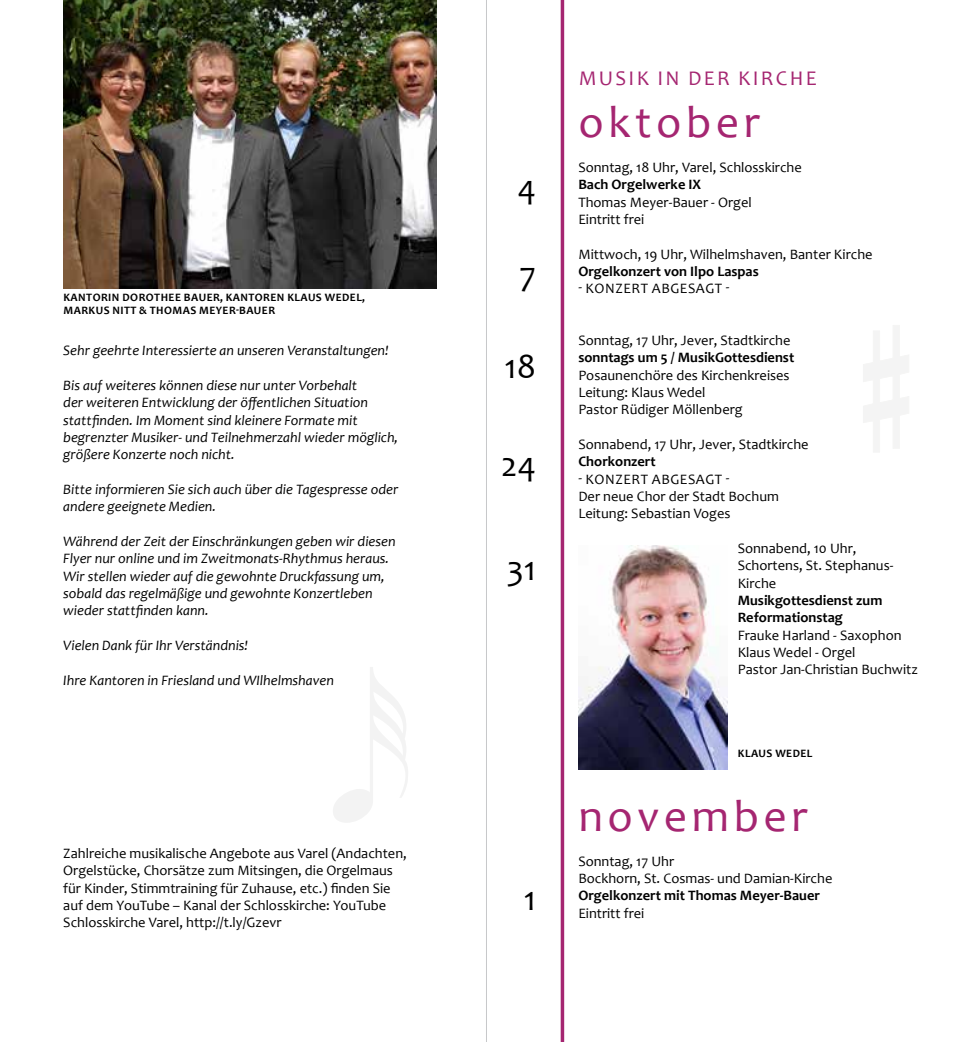
<style>
.page{position:relative;width:973px;height:1042px;background:#fff}
.page>*{position:absolute;margin:0;border:0;box-sizing:border-box;transform-origin:0 0}
.t1{font:45.5px "Candara";letter-spacing:.1em;color:#a52671}
.t2{font:35px "Candara";color:#000}
.t3{font:21px "Candara";letter-spacing:.11em;color:#a52671}
.t4{font:14.35px/17.3px "Candara";color:#000}
.t5{font:italic 14.35px/17.3px "Candara";color:#000}
.t6{font:700 14.35px/17.3px "Candara";color:#000}
.t7{font:14.35px "Candara";letter-spacing:.04em;color:#000}
.t8{font:700 11.38px "Candara";letter-spacing:.04em;color:#000}
</style>
<div class="page">
<hr style="left:486px;top:0;width:1px;height:1042px;background:#c7c8ca">
<svg style="left:560px;top:0;width:4px;height:1042px;background:#b44b89"></svg>
<svg style="left:333px;top:667px;width:75px;height:155px"></svg>
<svg style="left:863px;top:325px;width:46px;height:127px"></svg>
<img style="left:63px;top:0;width:374px;height:289px">
<img style="left:578px;top:545px;width:149px;height:224px">
<p class="t8" style="left:63px;top:290px;width:171px">KANTORiN DOROTHEE BAUER, kantoren</p>
<p class="t8" style="left:287px;top:290px;width:15px">Klau</p>
<p class="t8" style="left:316px;top:290px;width:28px">s Wedel</p>
<p class="t8" style="left:362px;top:290px;width:4px">,</p>
<p class="t8" style="left:63px;top:303px;width:213px">Markus Nitt &amp; Thomas Meyer-Bauer</p>
<p class="t5" style="left:63px;top:342px;width:327px">Sehr geehrte Interessierte an unseren Veranstaltungen!</p>
<p class="t5" style="left:63px;top:376px;width:336px">Bis auf weiteres können diese nur unter Vorbehalt<br>der weiteren Entwicklung der öffentlichen Situation stattfinden. Im Moment sind kleinere Formate mit begrenzter Musiker- und Teilnehmerzahl wieder möglich, größere Konzerte noch nicht.</p>
<p class="t5" style="left:63px;top:480px;width:336px">Bitte informieren Sie sich auch über die Tagespresse oder andere geeignete Medien.</p>
<p class="t5" style="left:63px;top:532px;width:334px">Während der Zeit der Einschränkungen geben wir diesen Flyer nur online und im Zweitmonats-Rhythmus heraus.<br>Wir stellen wieder auf die gewohnte Druckfassung um, sobald das regelmäßige und gewohnte Konzertleben wieder stattfinden kann.</p>
<p class="t5" style="left:63px;top:636px;width:186px">Vielen Dank für Ihr Verständnis!</p>
<p class="t5" style="left:63px;top:671px;width:272px">Ihre Kantoren in Friesland und WIlhelmshaven</p>
<p class="t4" style="left:63px;top:844px;width:345px">Zahlreiche musikalische Angebote aus Varel (Andachten, Orgelstücke, Chorsätze zum Mitsingen, die Orgelmaus für Kinder, Stimmtraining für Zuhause, etc.) finden Sie auf dem YouTube – Kanal der Schlosskirche: YouTube Schlosskirche Varel, http://t.ly/Gzevr</p>
<h2 class="t2" style="left:517px;top:166px;width:20px">4</h2>
<h2 class="t2" style="left:519px;top:252px;width:18px">7</h2>
<h2 class="t2" style="left:504px;top:344px;width:33px">18</h2>
<h2 class="t2" style="left:501px;top:443px;width:36px">24</h2>
<h2 class="t2" style="left:507px;top:547px;width:31px">31</h2>
<h2 class="t2" style="left:524px;top:876px;width:14px">1</h2>
<h3 class="t3" style="left:578px;top:65px;width:239px">musik in der kirche</h3>
<h1 class="t1" style="left:578px;top:94px;width:183px">oktober</h1>
<p class="t4" style="left:578px;top:158px;width:225px">Sonntag, 18 U hr, Varel, Schlosskirche</p>
<p class="t6" style="left:578px;top:176px;width:124px">Bach Orgelwerke IX</p>
<p class="t4" style="left:578px;top:193px;width:175px">Thomas Meyer-Bauer - Orgel<br>Eintritt frei</p>
<p class="t4" style="left:578px;top:245px;width:296px">Mittwoch, 19 U hr, Wilhelmshaven, Banter Kirche</p>
<p class="t6" style="left:578px;top:262px;width:182px">Orgelkonzert von Ilpo Laspas</p>
<p class="t7" style="left:578px;top:279px;width:152px">- Konzert abgesagt -</p>
<p class="t4" style="left:578px;top:332px;width:213px">Sonntag, 17 U hr, Jever, Stadtkirche</p>
<p class="t6" style="left:578px;top:349px;width:217px">sonntags um 5 / MusikGottesdienst</p>
<p class="t4" style="left:578px;top:366px;width:213px">Posaunenchöre des Kirchenkreises<br>Leitung: Klaus Wedel<br>Pastor Rüdiger Möllenberg</p>
<p class="t4" style="left:578px;top:436px;width:232px">Sonnabend, 17 U hr, Jever, Stadtkirche</p>
<p class="t6" style="left:578px;top:453px;width:79px">Chorkonzert</p>
<p class="t4" style="left:578px;top:470px;width:202px">- Konzert abgesagt -<br>Der neue Chor der Stadt Bochum<br>Leitung: Sebastian Voges</p>
<p class="t4" style="left:737px;top:540px;width:157px">Sonnabend, 10 U hr,<br>Schortens, St. Stephanus-<br>Kirche</p>
<p class="t6" style="left:737px;top:591px;width:146px">Musikgottesdienst zum<br>Reformationstag</p>
<p class="t4" style="left:737px;top:626px;width:182px">Frauke Harland - Saxophon<br>Klaus Wedel - Orgel<br>Pastor Jan-Christian Buchwitz</p>
<p class="t8" style="left:737px;top:746px;width:8px">klau</p>
<p class="t8" style="left:766px;top:746px;width:18px">s wedel</p>
<h1 class="t1" style="left:578px;top:787px;width:231px">november</h1>
<p class="t4" style="left:578px;top:852px;width:255px">Sonntag, 17 U hr<br>Bockhorn, St. Cosmas- und Damian-Kirche</p>
<p class="t6" style="left:578px;top:886px;width:243px">Orgelkonzert mit Thomas Meyer-Bauer</p>
<p class="t4" style="left:578px;top:904px;width:67px">Eintritt frei</p>
</div>
